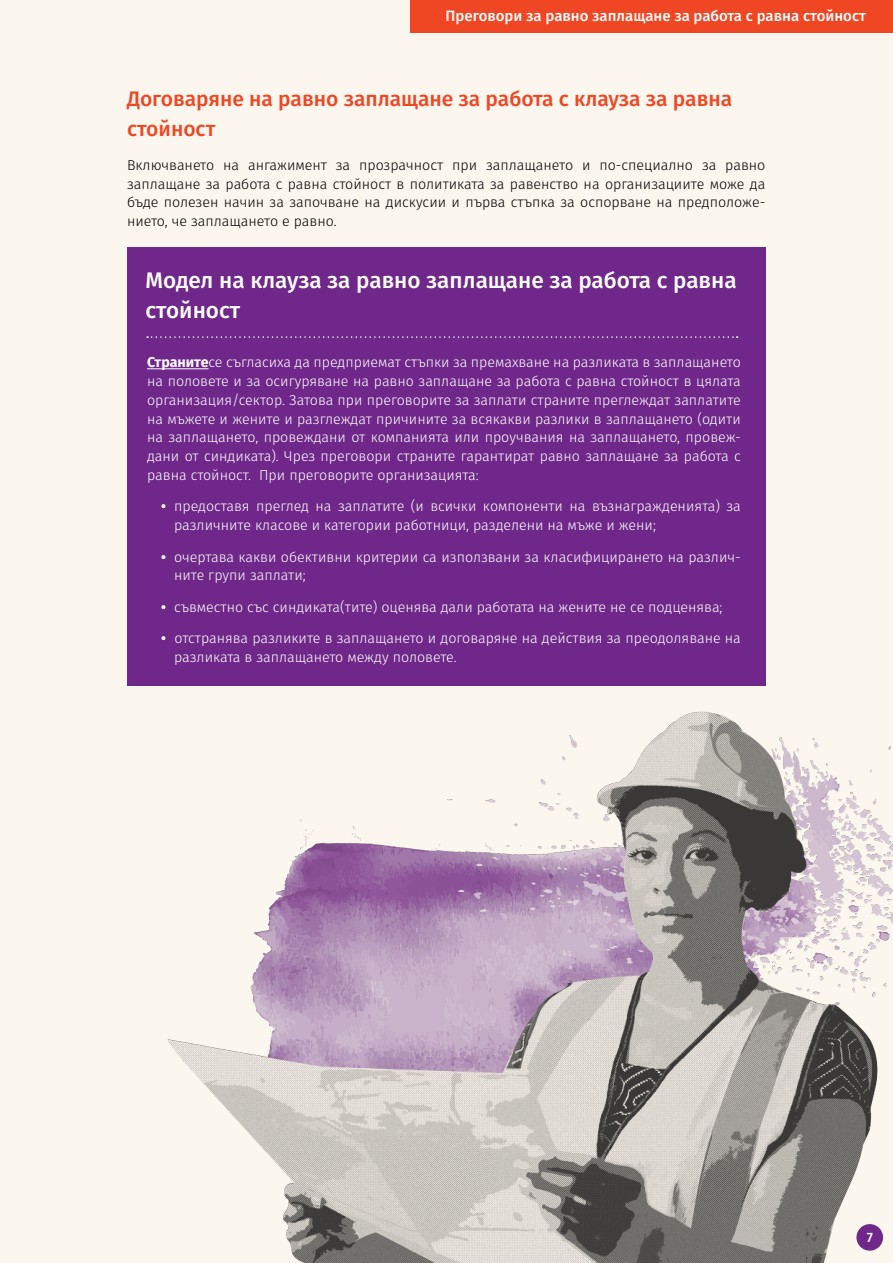
<style>
.page{position:relative;width:893px;height:1263px;background:#fbf6ee}
.page>*{position:absolute;margin:0;border:0;box-sizing:border-box;transform-origin:0 0}
.t1{font:500 22.5px/30px "Fira Sans";color:#fff}
.t2{font:500 21px/30px "Fira Sans";color:#ef4623}
.copy_ok{font:500 15px "Fira Sans";color:#fff}
.copy_ok-2{font:300 14.25px/18.8px "Fira Sans";color:#fff}
.copy_ok-3{font:300 14.25px/18.8px "Fira Sans";color:#000;text-align:justify}
.t3{font:500 13.5px "Fira Sans";color:#fff}
.s1{font-weight:700}
</style>
<div class="page">
<img style="left:167px;top:711px;width:726px;height:552px">
<div style="left:127px;top:247px;width:639px;height:439px;background:#6f2789"></div>
<hr style="left:147px;top:368px;width:62px;height:1px;background:#fff">
<svg style="left:147px;top:336px;width:591px;height:2px"></svg>
<div style="left:410px;top:0;width:483px;height:33px;background:#ef4623"></div>
<p class="copy_ok" style="left:445px;top:4px;width:422px">Преговори за равно заплащане за работа с равна стойност</p>
<p class="t2" style="left:127px;top:82px;width:607px">Договаряне на равно заплащане за работа с клауза за равна стойност</p>
<p class="copy_ok-3" style="left:127px;top:155px;width:640px">Включването на ангажимент за прозрачност при заплащането и по-специално за равно заплащане за работа с равна стойност в политиката за равенство на организациите може да бъде полезен начин за започване на дискусии и първа стъпка за оспорване на предположе&shy;нието, че заплащането е равно.</p>
<p class="t1" style="left:146px;top:264px;width:593px">Модел на клауза за равно заплащане за работа с равна стойност</p>
<p class="copy_ok-2" style="left:147px;top:353px;width:595px;text-align:justify"><span class="s1">Страните</span>се съгласиха да предприемат стъпки за премахване на разликата в заплащането на половете и за осигуряване на равно заплащане за работа с равна стойност в цялата организация/сектор. Затова при преговорите за заплати страните преглеждат заплатите на мъжете и жените и разглеждат причините за всякакви разлики в заплащането (одити на заплащането, провеждани от компанията или проучвания на заплащането, провеж&shy;дани от синдиката). Чрез преговори страните гарантират равно заплащане за работа с равна стойност. При преговорите организацията:</p>
<p class="copy_ok-2" style="left:174px;top:497px;width:568px;text-indent:-13px"><span class="s1">•</span> предоставя преглед на заплатите (и всички компоненти на възнагражденията) за различните класове и категории работници, разделени на мъже и жени;</p>
<p class="copy_ok-2" style="left:174px;top:547px;width:568px;text-indent:-13px"><span class="s1">•</span> очертава какви обективни критерии са използвани за класифицирането на различ&shy;ните групи заплати;</p>
<p class="copy_ok-2" style="left:161px;top:597px;width:563px"><span class="s1">•</span> съвместно със синдиката(тите) оценява дали работата на жените не се подценява;</p>
<p class="copy_ok-2" style="left:174px;top:629px;width:568px;text-indent:-13px"><span class="s1">•</span> отстранява разликите в заплащането и договаряне на действия за преодоляване на разликата в заплащането между половете.</p>
<p class="t3" style="left:867px;top:1226px;width:8px">7</p>
</div>
